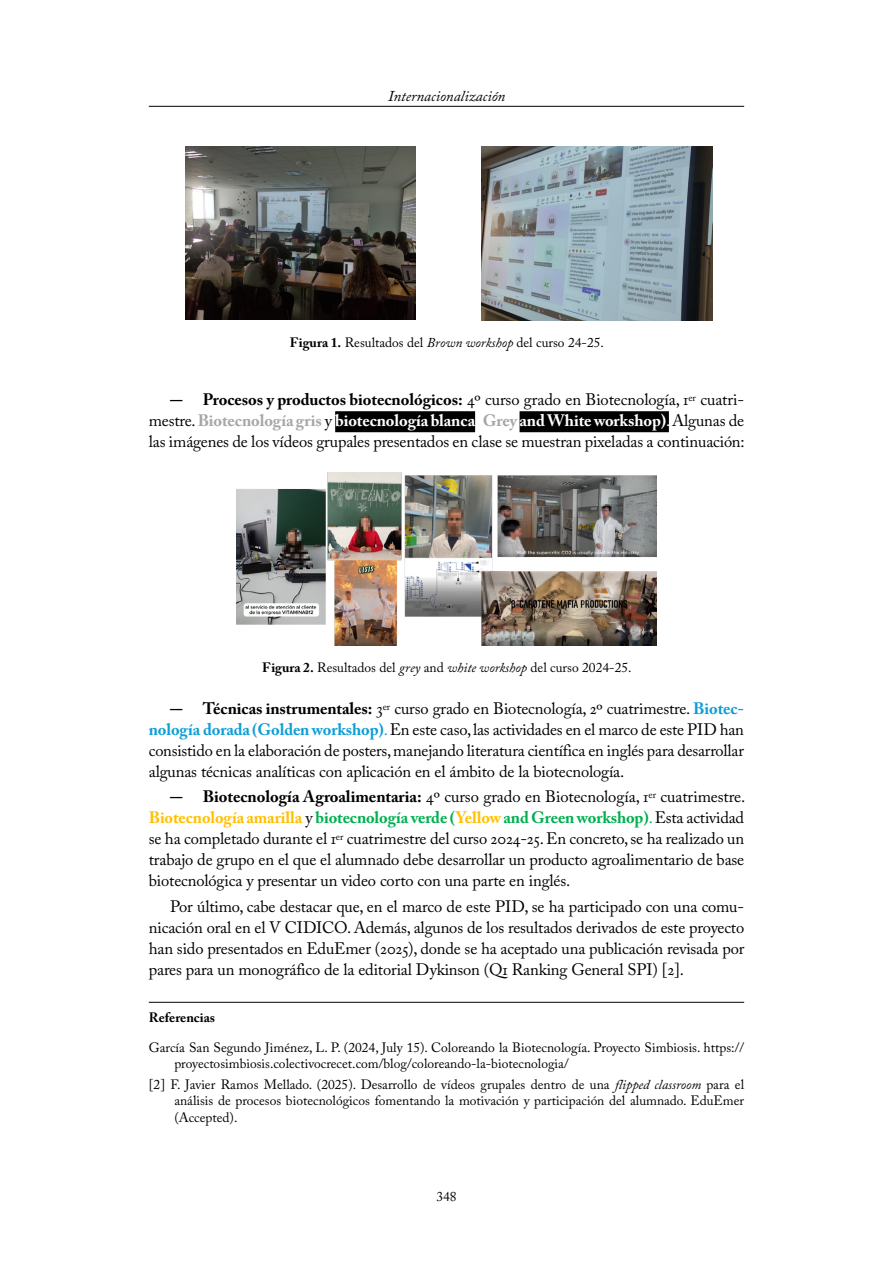
<style>
.page{position:relative;width:893px;height:1263px;background:#fff}
.page>*{position:absolute;margin:0;border:0;box-sizing:border-box;transform-origin:0 0}
._06-CUERPO_TEXTO{font:16.5px/21px "Adobe Caslon Pro";letter-spacing:-.01em;color:#000;text-align:justify}
.t1{font:italic 15px "Adobe Caslon Pro";color:#000}
.REFERENCIAS{font:13.5px/16.2px "Adobe Caslon Pro";color:#000}
.TABLA-1{font:13.5px "Adobe Caslon Pro";color:#000}
.REFERENCIAS-TIT{font:700 13.5px "Adobe Caslon Pro";color:#000}
.s1{font-weight:700}
.s2{font-style:italic}
.s3{font-weight:700;color:#a6a6a6}
.s4{font-weight:700;color:#fff}
.s5{color:#fff}
.s6{font-weight:700;color:#0f9ed5}
.s7{color:#0f9ed5}
.s8{font-weight:700;color:#ffc000}
.s9{font-weight:700;color:#00b050}
.s10{color:#00b050}
</style>
<div class="page">
<hr style="left:149px;top:106px;width:595px;height:1px;background:#000">
<div style="left:335px;top:411px;width:140px;height:21px;background:#000"></div>
<div style="left:520px;top:411px;width:149px;height:21px;background:#000"></div>
<hr style="left:149px;top:1002px;width:595px;height:1px;background:#000">
<img style="left:186px;top:146px;width:230px;height:174px">
<img style="left:482px;top:146px;width:231px;height:174px">
<img style="left:237px;top:472px;width:419px;height:173px">
<p class="t1" style="left:388px;top:87px;width:119px">Internacionalización</p>
<p class="TABLA-1" style="left:290px;top:334px;width:316px"><span class="s1">Figura 1.</span> Resultados del <span class="s2">Brown workshop</span> del curso 24-25.</p>
<p class="_06-CUERPO_TEXTO" style="left:149px;top:389px;width:597px;text-indent:21px"><span class="s1">- Procesos y productos biotecnológicos:</span> 4º curso grado en Biotecnología, 1<sup>er</sup> cuatri&shy;mestre. <span class="s3">Biotecnología gris</span> y <span class="s4">biotecnología blanca (</span><span class="s3">Grey</span> <span class="s4">and White workshop)</span><span class="s5">.</span>Algunas de las imágenes de los vídeos grupales presentados en clase se muestran pixeladas a continuación:</p>
<p class="TABLA-1" style="left:262px;top:659px;width:371px"><span class="s1">Figura 2.</span> Resultados del <span class="s2">grey</span> and <span class="s2">white workshop</span> del curso 2024-25.</p>
<p class="_06-CUERPO_TEXTO" style="left:149px;top:698px;width:597px;text-indent:21px"><span class="s1">- Técnicas instrumentales:</span> 3<sup>er</sup> curso grado en Biotecnología, 2º cuatrimestre. <span class="s6">Biotec&shy;nología dorada (Golden workshop)</span><span class="s7">.</span> En este caso, las actividades en el marco de este PID han consistido en la elaboración de posters, manejando literatura científica en inglés para desarrollar algunas técnicas analíticas con aplicación en el ámbito de la biotecnología.</p>
<p class="_06-CUERPO_TEXTO" style="left:149px;top:786px;width:598px;text-indent:21px"><span class="s1">- Biotecnología Agroalimentaria:</span> 4º curso grado en Biotecnología, 1<sup>er</sup> cuatrimestre.<br><span class="s8">Biotecnología amarilla</span> y <span class="s9">biotecnología verde (</span><span class="s8">Yellow</span><span class="s9">and Green workshop)</span><span class="s10">.</span> Esta actividad se ha completado durante el 1<sup>er</sup> cuatrimestre del curso 2024-25. En concreto, se ha realizado un trabajo de grupo en el que el alumnado debe desarrollar un producto agroalimentario de base biotecnológica y presentar un video corto con una parte en inglés.</p>
<p class="_06-CUERPO_TEXTO" style="left:149px;top:895px;width:597px;text-indent:21px">Por último, cabe destacar que, en el marco de este PID, se ha participado con una comu&shy;nicación oral en el V CIDICO. Además, algunos de los resultados derivados de este proyecto han sido presentados en EduEmer (2025), donde se ha aceptado una publicación revisada por pares para un monográfico de la editorial Dykinson (Q1 Ranking General SPI) [2].</p>
<p class="REFERENCIAS-TIT" style="left:149px;top:1009px;width:68px">Referencias</p>
<p class="REFERENCIAS" style="left:174px;top:1039px;width:571px;text-indent:-26px">García San Segundo Jiménez, L. P. (2024, July 15). Coloreando la Biotecnología. Proyecto Simbiosis. https:// proyectosimbiosis.colectivocrecet.com/blog/coloreando-la-biotecnologia/</p>
<p class="REFERENCIAS" style="left:174px;top:1076px;width:571px;text-align:justify;text-indent:-26px">[2] F. Javier Ramos Mellado. (2025). Desarrollo de vídeos grupales dentro de una <span class="s2">flipped classroom</span> para el análisis de procesos biotecnológicos fomentando la motivación y participación del alumnado. EduEmer (Accepted).</p>
<p class="REFERENCIAS" style="left:436px;top:1188px;width:22px">348</p>
</div>
